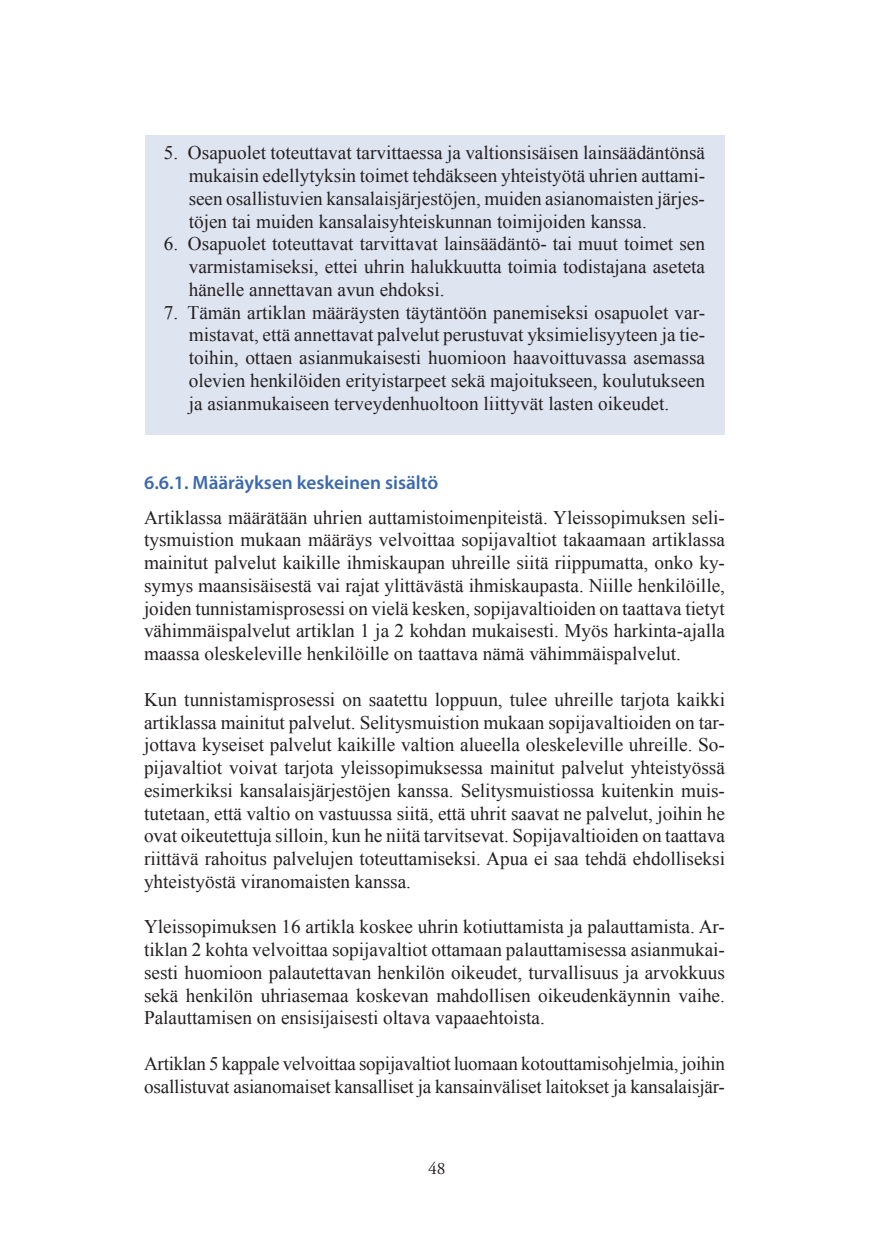
<style>
.page{position:relative;width:874px;height:1241px;background:#fff}
.page>*{position:absolute;margin:0;border:0;box-sizing:border-box;transform-origin:0 0}
.t1{font:19.25px/22.8px "Times New Roman";color:#231f20;text-align:justify}
.t2{font:600 19.25px "Myriad Pro";color:#3b69af}
.t3{font:17.5px "Adobe Garamond Pro";color:#231f20}
</style>
<div class="page">
<div style="left:145px;top:135px;width:578px;height:299px;background:#dfe4f1"></div>
<p class="t1" style="left:189px;top:141px;width:517px;text-indent:-25px">5. Osapuolet toteuttavat tarvittaessa ja valtionsisäisen lainsäädäntönsä mukaisin edellytyksin toimet tehdäkseen yhteistyötä uhrien auttami&shy;seen osallistuvien kansalaisjärjestöjen, muiden asianomaisten järjes&shy;töjen tai muiden kansalaisyhteiskunnan toimijoiden kanssa.</p>
<p class="t1" style="left:189px;top:232px;width:517px;text-indent:-25px">6. Osapuolet toteuttavat tarvittavat lainsäädäntö- tai muut toimet sen varmistamiseksi, ettei uhrin halukkuutta toimia todistajana aseteta hänelle annettavan avun ehdoksi.</p>
<p class="t1" style="left:189px;top:300px;width:517px;text-indent:-25px">7. Tämän artiklan määräysten täytäntöön panemiseksi osapuolet var&shy;mistavat, että annettavat palvelut perustuvat yksimielisyyteen ja tie&shy;toihin, ottaen asianmukaisesti huomioon haavoittuvassa asemassa olevien henkilöiden erityistarpeet sekä majoitukseen, koulutukseen ja asianmukaiseen terveydenhuoltoon liittyvät lasten oikeudet.</p>
<p class="t2" style="left:144px;top:470px;width:296px">6.6.1. Määräyksen keskeinen sisältö</p>
<p class="t1" style="left:144px;top:505px;width:582px">Artiklassa määrätään uhrien auttamistoimenpiteistä. Yleissopimuksen seli&shy;tysmuistion mukaan määräys velvoittaa sopijavaltiot takaamaan artiklassa mainitut palvelut kaikille ihmiskaupan uhreille siitä riippumatta, onko ky&shy;symys maansisäisestä vai rajat ylittävästä ihmiskaupasta. Niille henkilöille, joiden tunnistamisprosessi on vielä kesken, sopijavaltioiden on taattava tietyt vähimmäispalvelut artiklan 1 ja 2 kohdan mukaisesti. Myös harkinta-ajalla maassa oleskeleville henkilöille on taattava nämä vähimmäispalvelut.</p>
<p class="t1" style="left:144px;top:687px;width:582px">Kun tunnistamisprosessi on saatettu loppuun, tulee uhreille tarjota kaikki artiklassa mainitut palvelut. Selitysmuistion mukaan sopijavaltioiden on tar&shy;jottava kyseiset palvelut kaikille valtion alueella oleskeleville uhreille. So&shy;pijavaltiot voivat tarjota yleissopimuksessa mainitut palvelut yhteistyössä esimerkiksi kansalaisjärjestöjen kanssa. Selitysmuistiossa kuitenkin muis&shy;tutetaan, että valtio on vastuussa siitä, että uhrit saavat ne palvelut, joihin he ovat oikeutettuja silloin, kun he niitä tarvitsevat. Sopijavaltioiden on taattava riittävä rahoitus palvelujen toteuttamiseksi. Apua ei saa tehdä ehdolliseksi yhteistyöstä viranomaisten kanssa.</p>
<p class="t1" style="left:144px;top:915px;width:582px">Yleissopimuksen 16 artikla koskee uhrin kotiuttamista ja palauttamista. Ar&shy;tiklan 2 kohta velvoittaa sopijavaltiot ottamaan palauttamisessa asianmukai&shy;sesti huomioon palautettavan henkilön oikeudet, turvallisuus ja arvokkuus sekä henkilön uhriasemaa koskevan mahdollisen oikeudenkäynnin vaihe.<br>Palauttamisen on ensisijaisesti oltava vapaaehtoista.</p>
<p class="t1" style="left:144px;top:1051px;width:582px">Artiklan 5 kappale velvoittaa sopijavaltiot luomaan kotouttamisohjelmia, joihin osallistuvat asianomaiset kansalliset ja kansainväliset laitokset ja kansalaisjär-</p>
<p class="t3" style="left:428px;top:1157px;width:19px">48</p>
</div>
